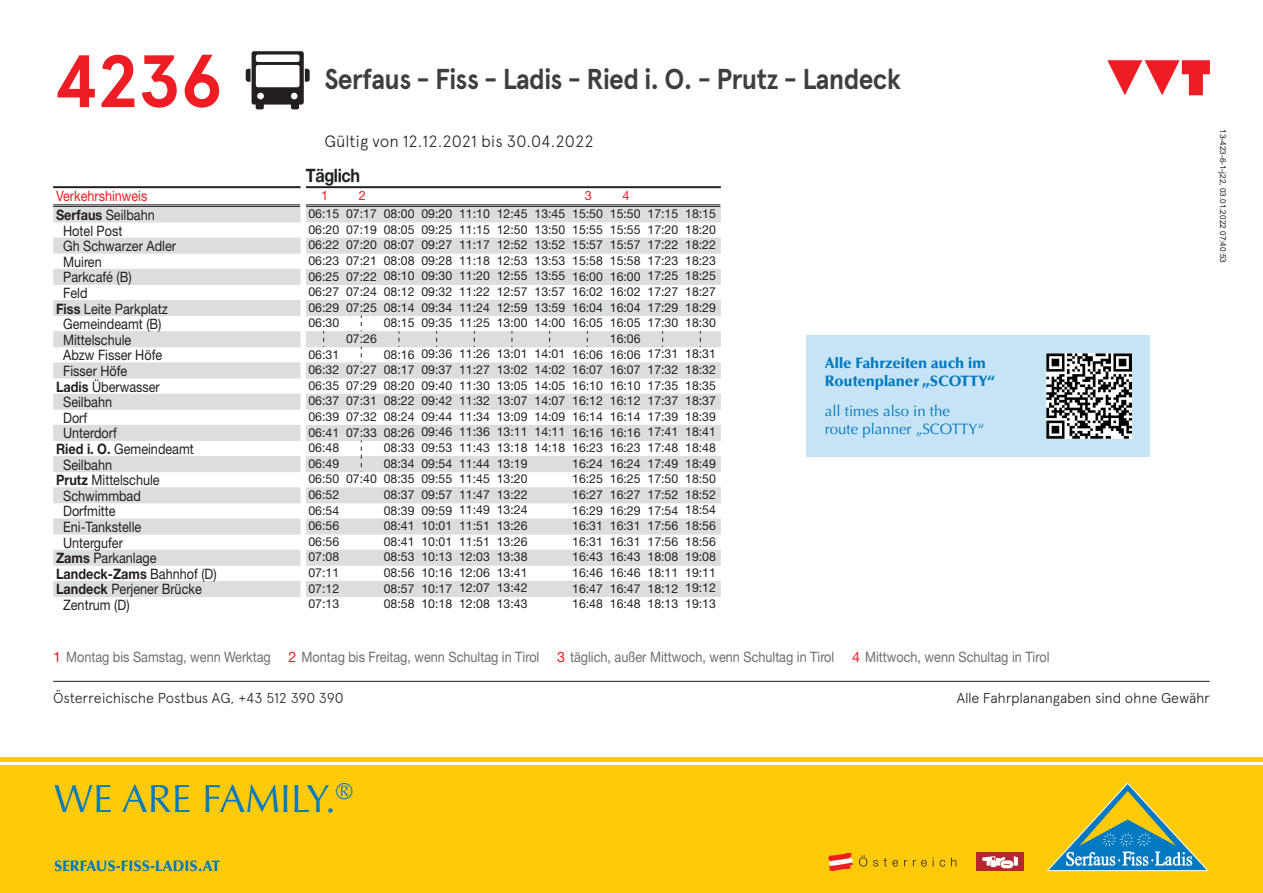
<style>
.page{position:relative;width:1263px;height:893px;background:#fff}
.page>*{position:absolute;margin:0;border:0;box-sizing:border-box;transform-origin:0 0}
.t1{font:700 73.95px "Apercu";color:#ee1d23}
.t2{font:39px "Optima LT";color:#0079c2}
.t3{font:700 28.8px "Apercu";letter-spacing:-.025em;color:#3e3e3f;scale:.92 1}
.t4{font:700 18.45px "Helvetica Neue LT";letter-spacing:-.025em;color:#231f20;scale:.88 1}
.t5{font:300 16.5px "Apercu";color:#231f20}
.t6{font:900 15px/18px "Optima LT";color:#0079c2}
.t7{font:15px/18px "Optima LT";color:#0079c2}
.t8{font:14.4px "Helvetica Neue LT";color:#231f20;scale:.88 1}
.t9{font:14.4px "Helvetica Neue LT";color:#6d6e71;scale:.88 1}
.t10{font:300 14.4px "Apercu";letter-spacing:-.015em;color:#231f20}
.t11{font:14.4px/18.8px "Helvetica Neue LT";color:#ee1d23;scale:.88 1}
.t12{font:700 14.4px "Helvetica Neue LT";color:#231f20;scale:.88 1}
.t13{font:12.75px "Helvetica Neue LT";color:#ee1d23}
.t14{font:12.3px/15.6px "Helvetica Neue LT";color:#231f20;text-align:justify}
.t15{font:8.25px "Arial";color:#231f20}
.s1{font-weight:700;color:#231f20}
.s2{color:#231f20}
.s3{font-weight:700}
.s4{font-weight:400}
.s5{color:#ee1d23}
</style>
<div class="page">
<div style="left:0;top:765px;width:1263px;height:128px;background:#feca0a"></div>
<hr style="left:0;top:757px;width:1263px;height:4px;background:#feca0a">
<svg style="left:1046px;top:782px;width:163px;height:89px"></svg>
<div style="left:976px;top:853px;width:48px;height:18px;background:#b7282e"></div>
<svg style="left:982px;top:856px;width:36px;height:12px"></svg>
<svg style="left:859px;top:855px;width:8px;height:11px"></svg>
<svg style="left:873px;top:858px;width:25px;height:8px"></svg>
<svg style="left:913px;top:860px;width:14px;height:6px"></svg>
<svg style="left:940px;top:860px;width:5px;height:6px"></svg>
<svg style="left:951px;top:858px;width:5px;height:8px"></svg>
<svg style="left:828px;top:853px;width:25px;height:18px"></svg>
<div style="left:53px;top:206px;width:668px;height:16px;background:#dcdddf"></div>
<svg style="left:53px;top:238px;width:668px;height:16px;background:#dcdddf"></svg>
<div style="left:53px;top:269px;width:668px;height:16px;background:#dcdddf"></div>
<div style="left:53px;top:394px;width:668px;height:16px;background:#dcdddf"></div>
<svg style="left:53px;top:487px;width:668px;height:16px;background:#dcdddf"></svg>
<svg style="left:53px;top:518px;width:668px;height:17px;background:#dedfe0"></svg>
<div style="left:53px;top:550px;width:668px;height:16px;background:#dcdddf"></div>
<div style="left:53px;top:581px;width:668px;height:16px;background:#dcdddf"></div>
<hr style="left:306px;top:186px;width:415px;height:2px;background:#231f20">
<hr style="left:53px;top:206px;width:247px;height:1px;background:#231f20">
<hr style="left:53px;top:205px;width:247px;height:1px;background:#231f20">
<hr style="left:306px;top:206px;width:414px;height:1px;background:#231f20">
<hr style="left:306px;top:205px;width:414px;height:1px;background:#231f20">
<hr style="left:53px;top:186px;width:248px;height:2px;background:#231f20">
<svg style="left:53px;top:425px;width:668px;height:47px"></svg>
<svg style="left:53px;top:300px;width:668px;height:79px"></svg>
<hr style="left:53px;top:681px;width:1157px;height:1px;background:#231f20">
<svg style="left:1107px;top:60px;width:103px;height:35px"></svg>
<svg style="left:246px;top:51px;width:64px;height:58px"></svg>
<div style="left:807px;top:336px;width:343px;height:121px;background:#c7e4f6"></div>
<img style="left:1047px;top:354px;width:85px;height:85px">
<h1 class="t1" style="left:53px;top:38px;width:172px">4236</h1>
<p class="t11" style="left:56px;top:187px;width:114px">Verkehrshinweis<br><span class="s1">Serfaus</span> <span class="s2">Seilbahn</span></p>
<p class="t8" style="left:63px;top:223px;width:69px">Hotel Post</p>
<p class="t8" style="left:63px;top:239px;width:130px">Gh Schwarzer Adler</p>
<p class="t8" style="left:63px;top:254px;width:45px">Muiren</p>
<p class="t8" style="left:63px;top:270px;width:79px">Parkcafé (B)</p>
<p class="t8" style="left:63px;top:285px;width:29px">Feld</p>
<p class="t8" style="left:56px;top:301px;width:128px"><span class="s3">Fiss</span> Leite Parkplatz</p>
<p class="t8" style="left:63px;top:317px;width:113px">Gemeindeamt (B)</p>
<p class="t8" style="left:63px;top:332px;width:79px">Mittelschule</p>
<p class="t8" style="left:63px;top:348px;width:114px">Abzw Fisser Höfe</p>
<p class="t8" style="left:63px;top:363px;width:74px">Fisser Höfe</p>
<p class="t8" style="left:56px;top:379px;width:119px"><span class="s3">Ladis</span> Überwasser</p>
<p class="t8" style="left:63px;top:395px;width:57px">Seilbahn</p>
<p class="t8" style="left:63px;top:410px;width:29px">Dorf</p>
<p class="t8" style="left:63px;top:426px;width:62px">Unterdorf</p>
<p class="t8" style="left:56px;top:441px;width:158px"><span class="s3">Ried i. O.</span> Gemeindeamt</p>
<p class="t8" style="left:63px;top:457px;width:57px">Seilbahn</p>
<p class="t8" style="left:56px;top:473px;width:119px"><span class="s3">Prutz</span> Mittelschule</p>
<p class="t8" style="left:63px;top:488px;width:90px">Schwimmbad</p>
<p class="t8" style="left:63px;top:504px;width:61px">Dorfmitte</p>
<p class="t8" style="left:63px;top:519px;width:90px">Eni-Tankstelle</p>
<p class="t8" style="left:63px;top:535px;width:70px">Untergufer</p>
<p class="t8" style="left:56px;top:551px;width:116px"><span class="s3">Zams</span> Parkanlage</p>
<p class="t12" style="left:56px;top:568px;width:184px">Landeck-Zams <span class="s4">Bahnhof (D)</span></p>
<p class="t8" style="left:56px;top:582px;width:167px"><span class="s3">Landeck</span> Perjener Brücke</p>
<p class="t8" style="left:63px;top:597px;width:77px">Zentrum (D)</p>
<h3 class="t3" style="left:324px;top:62px;width:628px">Serfaus - Fiss - Ladis - Ried i. O. - Prutz - Landeck</h3>
<h3 class="t5" style="left:324px;top:132px;width:271px">Gültig von 12.12.2021 bis 30.04.2022</h3>
<h3 class="t4" style="left:306px;top:168px;width:63px">Täglich</h3>
<p class="t13" style="left:321px;top:189px;width:9px">1</p>
<p class="t14" style="left:308px;top:206px;width:32px">06:15<br>06:20<br>06:22<br>06:23<br>06:25<br>06:27<br>06:29<br>06:30</p>
<p class="t14" style="left:308px;top:347px;width:32px">06:31<br>06:32<br>06:35<br>06:37<br>06:39<br>06:41<br>06:48<br>06:49<br>06:50<br>06:52<br>06:54<br>06:56<br>06:56<br>07:08<br>07:11<br>07:12<br>07:13</p>
<p class="t13" style="left:359px;top:189px;width:9px">2</p>
<p class="t14" style="left:346px;top:206px;width:32px">07:17<br>07:19<br>07:20<br>07:21<br>07:22<br>07:24<br>07:25</p>
<p class="t14" style="left:346px;top:331px;width:32px">07:26</p>
<p class="t14" style="left:346px;top:362px;width:32px">07:27<br>07:29<br>07:31<br>07:32<br>07:33</p>
<p class="t14" style="left:346px;top:471px;width:32px">07:40</p>
<p class="t14" style="left:421px;top:206px;width:32px">09:20<br>09:25<br>09:27<br>09:28<br>09:30<br>09:32<br>09:34<br>09:35</p>
<p class="t14" style="left:421px;top:347px;width:32px">09:36<br>09:37<br>09:40<br>09:42<br>09:44<br>09:46<br>09:53<br>09:54<br>09:55<br>09:57<br>09:59<br>10:01<br>10:01<br>10:13<br>10:16<br>10:17<br>10:18</p>
<p class="t14" style="left:384px;top:206px;width:32px">08:00<br>08:05<br>08:07<br>08:08<br>08:10<br>08:12<br>08:14<br>08:15</p>
<p class="t14" style="left:384px;top:347px;width:32px">08:16<br>08:17<br>08:20<br>08:22<br>08:24<br>08:26<br>08:33<br>08:34<br>08:35<br>08:37<br>08:39<br>08:41<br>08:41<br>08:53<br>08:56<br>08:57<br>08:58</p>
<p class="t14" style="left:459px;top:206px;width:32px">11:10<br>11:15<br>11:17<br>11:18<br>11:20<br>11:22<br>11:24<br>11:25</p>
<p class="t14" style="left:459px;top:347px;width:32px">11:26<br>11:27<br>11:30<br>11:32<br>11:34<br>11:36<br>11:43<br>11:44<br>11:45<br>11:47<br>11:49<br>11:51<br>11:51<br>12:03<br>12:06<br>12:07<br>12:08</p>
<p class="t14" style="left:497px;top:206px;width:32px">12:45<br>12:50<br>12:52<br>12:53<br>12:55<br>12:57<br>12:59<br>13:00</p>
<p class="t14" style="left:497px;top:346px;width:32px">13:01<br>13:02<br>13:05<br>13:07<br>13:09<br>13:11<br>13:18<br>13:19<br>13:20<br>13:22<br>13:24<br>13:26<br>13:26<br>13:38<br>13:41<br>13:42<br>13:43</p>
<p class="t14" style="left:534px;top:206px;width:32px">13:45<br>13:50<br>13:52<br>13:53<br>13:55<br>13:57<br>13:59<br>14:00</p>
<p class="t14" style="left:534px;top:346px;width:32px">14:01<br>14:02<br>14:05<br>14:07<br>14:09<br>14:11<br>14:18</p>
<p class="t13" style="left:585px;top:189px;width:9px">3</p>
<p class="t14" style="left:572px;top:206px;width:32px">15:50<br>15:55<br>15:57<br>15:58<br>16:00<br>16:02<br>16:04<br>16:05</p>
<p class="t14" style="left:572px;top:347px;width:32px">16:06<br>16:07<br>16:10<br>16:12<br>16:14<br>16:16<br>16:23<br>16:24<br>16:25<br>16:27<br>16:29<br>16:31<br>16:31<br>16:43<br>16:46<br>16:47<br>16:48</p>
<p class="t13" style="left:623px;top:189px;width:9px">4</p>
<p class="t14" style="left:610px;top:206px;width:32px">15:50<br>15:55<br>15:57<br>15:58<br>16:00<br>16:02<br>16:04<br>16:05<br>16:06<br>16:06<br>16:07<br>16:10<br>16:12<br>16:14<br>16:16<br>16:23<br>16:24<br>16:25<br>16:27<br>16:29<br>16:31<br>16:31<br>16:43<br>16:46<br>16:47<br>16:48</p>
<p class="t14" style="left:647px;top:206px;width:32px">17:15<br>17:20<br>17:22<br>17:23<br>17:25<br>17:27<br>17:29<br>17:30</p>
<p class="t14" style="left:647px;top:347px;width:32px">17:31<br>17:32<br>17:35<br>17:37<br>17:39<br>17:41<br>17:48<br>17:49<br>17:50<br>17:52<br>17:54<br>17:56<br>17:56<br>18:08<br>18:11<br>18:12<br>18:13</p>
<p class="t14" style="left:685px;top:206px;width:32px">18:15<br>18:20<br>18:22<br>18:23<br>18:25<br>18:27<br>18:29<br>18:30</p>
<p class="t14" style="left:685px;top:347px;width:32px">18:31<br>18:32<br>18:35<br>18:37<br>18:39<br>18:41<br>18:48<br>18:49<br>18:50<br>18:52<br>18:54<br>18:56<br>18:56<br>19:08<br>19:11<br>19:12<br>19:13</p>
<p class="t6" style="left:825px;top:354px;width:172px">Alle Fahrzeiten auch im<br>Routenplaner „SCOTTY“</p>
<p class="t7" style="left:825px;top:402px;width:161px">all times also in the route planner „SCOTTY“</p>
<p class="t15" style="left:1226px;top:129px;width:135px;rotate:90deg">13-423-6-1-j22, 03.01.2022 07:40:53</p>
<p class="t9" style="left:53px;top:649px;width:1134px"><span class="s5">1</span> Montag bis Samstag, wenn Werktag <span class="s5">2</span> Montag bis Freitag, wenn Schultag in Tirol <span class="s5">3</span> täglich, außer Mittwoch, wenn Schultag in Tirol <span class="s5">4</span> Mittwoch, wenn Schultag in Tirol</p>
<p class="t10" style="left:53px;top:690px;width:292px">Österreichische Postbus AG, +43 512 390 390</p>
<p class="t10" style="left:957px;top:690px;width:255px">Alle Fahrplanangaben sind ohne Gewähr</p>
<h2 class="t2" style="left:54px;top:776px;width:300px">WE ARE FAMILY.<sup>®</sup></h2>
<p class="t6" style="left:54px;top:857px;width:168px">SERFAUS-FISS-LADIS.AT</p>
</div>
